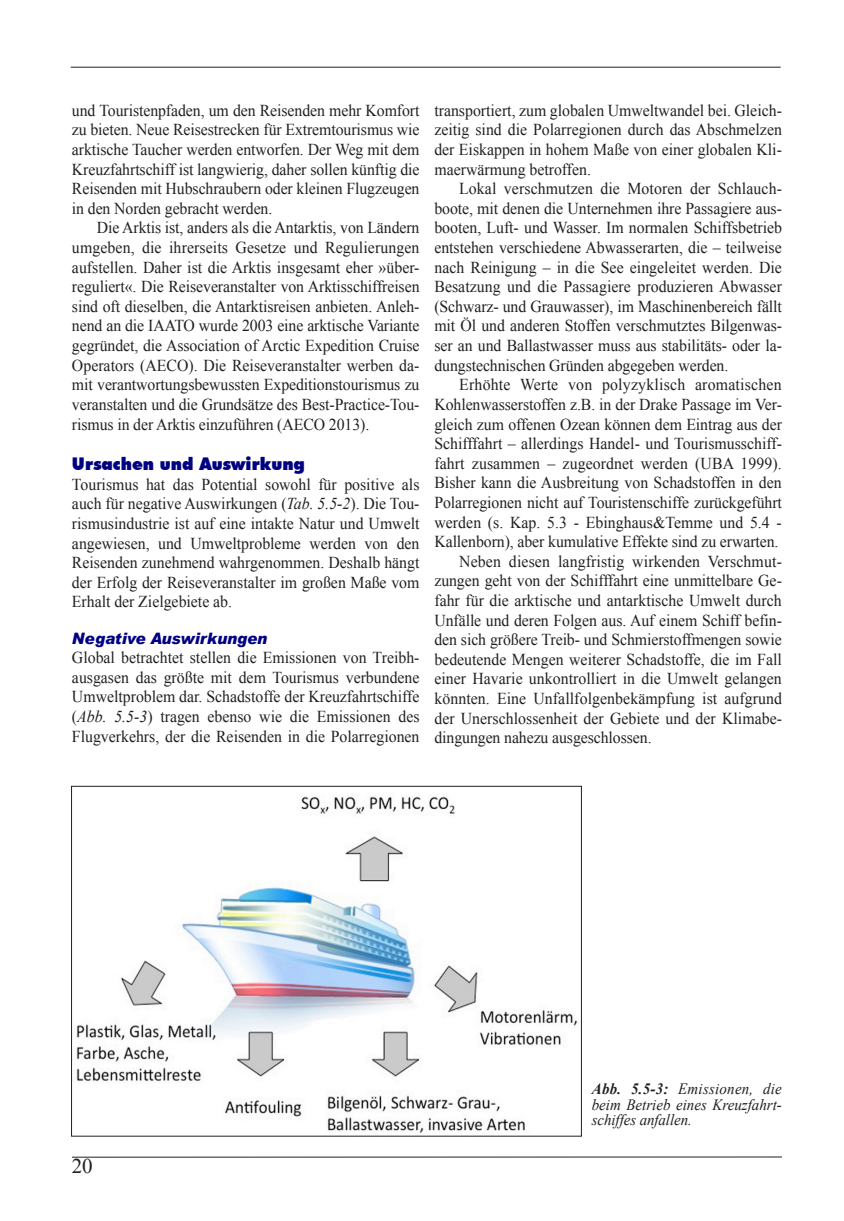
<style>
.page{position:relative;width:844px;height:1221px;background:#fff}
.page>*{position:absolute;margin:0;border:0;box-sizing:border-box;transform-origin:0 0}
.t1{font:21px "Times New Roman";color:#231f20}
.t2{font:900 17.5px "Futura BT";color:#000082;scale:.96 1}
.t3{font:16.62px/19.6px "Times New Roman";color:#231f20;text-align:justify;scale:.95 1}
.t4{font:italic 15.75px/15.8px "Times New Roman";color:#231f20;text-align:justify;scale:.95 1}
.t5{font:italic 900 15.75px "Arial";color:#000082;scale:.96 1}
.s1{font-style:italic}
.s2{font-weight:700}
</style>
<div class="page">
<hr style="left:71px;top:67px;width:709px;height:1px;background:#231f20">
<hr style="left:72px;top:1156px;width:709px;height:1px;background:#231f20">
<img style="left:76px;top:796px;width:502px;height:337px">
<p class="t3" style="left:72px;top:100px;width:367px">und Touristenpfaden, um den Reisenden mehr Komfort zu bieten. Neue Reisestrecken für Extremtourismus wie arktische Taucher werden entworfen. Der Weg mit dem Kreuzfahrtschiff ist langwierig, daher sollen künftig die Reisenden mit Hubschraubern oder kleinen Flugzeugen in den Norden gebracht werden.</p>
<p class="t3" style="left:72px;top:218px;width:367px;text-indent:25px">Die Arktis ist, anders als die Antarktis, von Ländern umgeben, die ihrerseits Gesetze und Regulierungen aufstellen. Daher ist die Arktis insgesamt eher »über&shy;reguliert«. Die Reiseveranstalter von Arktisschiffreisen sind oft dieselben, die Antarktisreisen anbieten. Anleh&shy;nend an die IAATO wurde 2003 eine arktische Variante gegründet, die Association of Arctic Expedition Cruise Operators (AECO). Die Reiseveranstalter werben da&shy;mit verantwortungsbewussten Expeditionstourismus zu veranstalten und die Grundsätze des Best-Practice-Tou&shy;rismus in der Arktis einzuführen (AECO 2013).</p>
<p class="t2" style="left:72px;top:453px;width:244px">Ursachen und Auswirkung</p>
<p class="t3" style="left:72px;top:474px;width:367px">Tourismus hat das Potential sowohl für positive als auch für negative Auswirkungen (<span class="s1">Tab. 5.5-2</span>). Die Tou&shy;rismusindustrie ist auf eine intakte Natur und Umwelt angewiesen, und Umweltprobleme werden von den Reisenden zunehmend wahrgenommen. Deshalb hängt der Erfolg der Reiseveranstalter im großen Maße vom Erhalt der Zielgebiete ab.</p>
<p class="t5" style="left:72px;top:626px;width:205px">Negative Auswirkungen</p>
<p class="t3" style="left:72px;top:647px;width:367px">Global betrachtet stellen die Emissionen von Treibh&shy;ausgasen das größte mit dem Tourismus verbundene Umweltproblem dar. Schadstoffe der Kreuzfahrtschiffe (<span class="s1">Abb. 5.5-3</span>) tragen ebenso wie die Emissionen des Flugverkehrs, der die Reisenden in die Polarregionen</p>
<p class="t3" style="left:434px;top:100px;width:367px">transportiert, zum globalen Umweltwandel bei. Gleich&shy;zeitig sind die Polarregionen durch das Abschmelzen der Eiskappen in hohem Maße von einer globalen Kli&shy;maerwärmung betroffen.</p>
<p class="t3" style="left:434px;top:179px;width:367px;text-indent:25px">Lokal verschmutzen die Motoren der Schlauch&shy;boote, mit denen die Unternehmen ihre Passagiere aus&shy;booten, Luft- und Wasser. Im normalen Schiffsbetrieb entstehen verschiedene Abwasserarten, die – teilweise nach Reinigung – in die See eingeleitet werden. Die Besatzung und die Passagiere produzieren Abwasser (Schwarz- und Grauwasser), im Maschinenbereich fällt mit Öl und anderen Stoffen verschmutztes Bilgenwas&shy;ser an und Ballastwasser muss aus stabilitäts- oder la&shy;dungstechnischen Gründen abgegeben werden.</p>
<p class="t3" style="left:459px;top:375px;width:341px">Erhöhte Werte von polyzyklisch aromatischen</p>
<p class="t3" style="left:434px;top:394px;width:367px">Kohlenwasserstoffen z.B. in der Drake Passage im Ver-</p>
<p class="t3" style="left:434px;top:414px;width:367px">gleich zum offenen Ozean können dem Eintrag aus der</p>
<p class="t3" style="left:434px;top:433px;width:367px">Schifffahrt – allerdings Handel- und Tourismusschiff-</p>
<p class="t3" style="left:434px;top:453px;width:367px">fahrt zusammen – zugeordnet werden (UBA 1999).</p>
<p class="t3" style="left:434px;top:473px;width:367px">Bisher kann die Ausbreitung von Schadstoffen in den</p>
<p class="t3" style="left:434px;top:492px;width:367px">Polarregionen nicht auf Touristenschiffe zurückgeführt</p>
<p class="t3" style="left:434px;top:512px;width:367px">werden (s. Kap. 5.3 - Ebinghaus&amp;Temme und 5.4 -</p>
<p class="t3" style="left:434px;top:531px;width:364px">Kallenborn), aber kumulative Effekte sind zu erwarten.</p>
<p class="t3" style="left:459px;top:551px;width:341px">Neben diesen langfristig wirkenden Verschmut-</p>
<p class="t3" style="left:434px;top:571px;width:367px">zungen geht von der Schifffahrt eine unmittelbare Ge-</p>
<p class="t3" style="left:434px;top:590px;width:367px">fahr für die arktische und antarktische Umwelt durch</p>
<p class="t3" style="left:434px;top:610px;width:367px">Unfälle und deren Folgen aus. Auf einem Schiff befin-</p>
<p class="t3" style="left:434px;top:629px;width:367px">den sich größere Treib- und Schmierstoffmengen sowie</p>
<p class="t3" style="left:434px;top:649px;width:367px">bedeutende Mengen weiterer Schadstoffe, die im Fall</p>
<p class="t3" style="left:434px;top:669px;width:367px">einer Havarie unkontrolliert in die Umwelt gelangen</p>
<p class="t3" style="left:434px;top:688px;width:367px">könnten. Eine Unfallfolgenbekämpfung ist aufgrund</p>
<p class="t3" style="left:434px;top:708px;width:367px">der Unerschlossenheit der Gebiete und der Klimabe-</p>
<p class="t3" style="left:434px;top:727px;width:230px">dingungen nahezu ausgeschlossen.</p>
<p class="t1" style="left:72px;top:1154px;width:22px">20</p>
<p class="t4" style="left:591px;top:1080px;width:201px"><span class="s2">Abb. 5.5-3:</span> Emissionen, die beim Betrieb eines Kreuzfahrt&shy;schiffes anfallen.</p>
</div>
